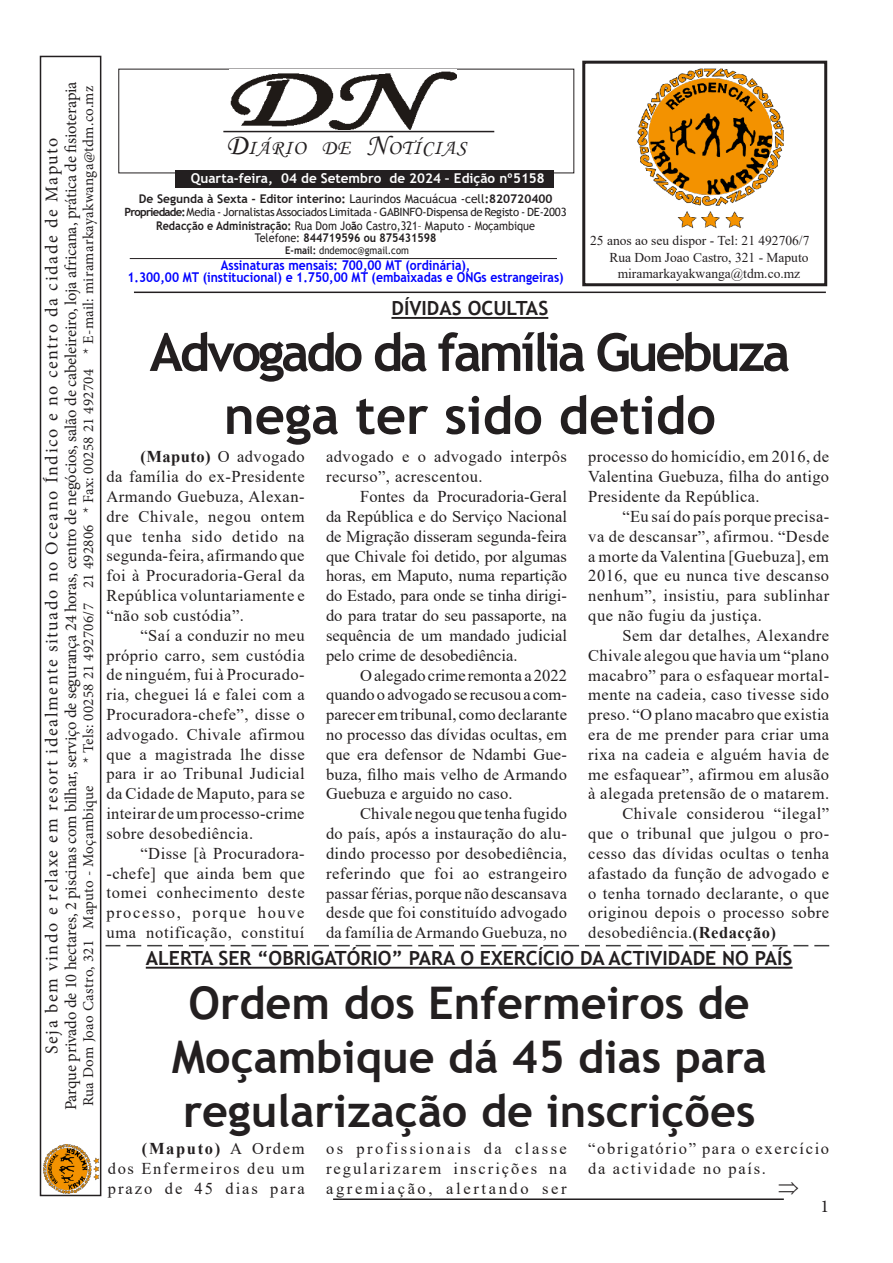
<style>
.page{position:relative;width:893px;height:1263px;background:#fff}
.page>*{position:absolute;margin:0;border:0;box-sizing:border-box;transform-origin:0 0}
.titulo{font:700 52.5px/63px "Trebuchet MS";letter-spacing:-.06em;color:#231f20;text-align:center}
.titulo-2{font:700 45px/54px "Trebuchet MS";color:#231f20;text-align:center}
.t{font:21px "Monotype Corsiva";letter-spacing:.045em;color:#231f20}
.Ant{font:700 19.5px "Trebuchet MS";color:#231f20}
.t1{font:18px "Minion Pro";letter-spacing:.09em;color:#231f20}
.text{font:16.5px/19.8px "Times New Roman";letter-spacing:.03em;color:#231f20;text-align:justify}
.t2{font:16.5px "Minion Pro";letter-spacing:-.01em;color:#231f20}
.text-2{font:16.5px/19.8px "Times New Roman";letter-spacing:.1em;color:#231f20}
.t3{font:15px "Minion Pro";letter-spacing:.02em;color:#231f20}
.t-2{font:700 13.5px "Trebuchet MS";color:#00f;scale:.9 1}
.t4{font:13.5px "Times New Roman";color:#231f20}
.t5{font:700 13.5px "Trebuchet MS";color:#fff}
.t-3{font:700 12px "Trebuchet MS";color:#231f20}
.t-4{font:12px "Trebuchet MS";color:#231f20;scale:.9 1}
.t-5{font:700 12px "Trebuchet MS";color:#231f20;scale:.9 1}
.t-6{font:11.4px "Trebuchet MS";letter-spacing:-.025em;color:#231f20}
.t-7{font:10.5px "Trebuchet MS";color:#231f20;scale:.9 1}
.s1{font-size:30px}
.s2{font-weight:400}
.s3{font-weight:700}
</style>
<div class="page">
<hr style="left:333px;top:1198px;width:451px;height:2px;background:#231f20">
<hr style="left:134px;top:292px;width:692px;height:1px;background:#231f20">
<hr style="left:223px;top:131px;width:271px;height:1px;background:#231f20">
<div style="left:175px;top:170px;width:378px;height:17px;background:#231f20"></div>
<img style="left:230px;top:71px;width:226px;height:58px">
<hr style="left:130px;top:258px;width:427px;height:1px;background:#231f20">
<svg style="left:105px;top:945px;width:724px;height:1px"></svg>
<img style="left:602px;top:60px;width:217px;height:169px">
<div style="left:582px;top:61px;width:245px;height:225px;border:3px solid #231f20"></div>
<img style="left:43px;top:1144px;width:55px;height:49px">
<div style="left:40px;top:56px;width:61px;height:1140px;border:2px solid #231f20"></div>
<hr style="left:391px;top:317px;width:157px;height:2px;background:#231f20">
<hr style="left:146px;top:967px;width:646px;height:2px;background:#231f20">
<p class="t2" style="left:60px;top:1110px;width:1030px;rotate:-90deg">Parque privado de 10 hectares, 2 piscinas com bilhar, serviço de segurança 24 horas, centro de negócios, salão de cabeleireiro, loja africana, prática de fisioterapia</p>
<p class="t3" style="left:78px;top:763px;width:678px;rotate:-90deg">* Tels: 00258 21 492706/7 21 492806 * Fax: 00258 21 492704 * E-mail: miramarkayakwanga@tdm.co.mz</p>
<p class="t1" style="left:40px;top:1054px;width:918px;rotate:-90deg">Seja bem vindo e relaxe em resort idealmente situado no Oceano Índico e no centro da cidade de Maputo</p>
<p class="t3" style="left:78px;top:1106px;width:322px;rotate:-90deg">Rua Dom Joao Castro, 321 Maputo - Moçambique</p>
<p class="t" style="left:226px;top:135px;width:242px"><span class="s1">D</span>IÁRIO DE <span class="s1">N</span>OTÍCIAS</p>
<p class="t5" style="left:191px;top:170px;width:355px">Quarta-feira, 04 de Setembro de 2024 – Edição nº5158</p>
<p class="t-3" style="left:139px;top:192px;width:415px">De Segunda à Sexta - Editor interino: <span class="s2">Laurindos Macuácua -cell</span>:820720400</p>
<p class="t-6" style="left:124px;top:204px;width:444px"><span class="s3">Propriedade:</span> Media - Jornalistas Associados Limitada - GABINFO-Dispensa de Registo - DE-2003</p>
<p class="t-4" style="left:156px;top:218px;width:422px"><span class="s3">Redacção e Administração:</span> Rua Dom Jo<span class="s3">ã</span>o Castro,321– Maputo - Moçambique</p>
<p class="t-5" style="left:255px;top:230px;width:203px"><span class="s2">Telefone:</span> 844719596 ou 875431598</p>
<p class="t-7" style="left:285px;top:244px;width:139px"><span class="s3">E-mail:</span> dndemoc@gmail.com</p>
<p class="t-2" style="left:221px;top:257px;width:279px">Assinaturas mensais: 700,00 MT (ordinária),</p>
<p class="t-2" style="left:127px;top:269px;width:486px">1.300,00 MT (institucional) e 1.750,00 MT (embaixadas e ONGs estrangeiras)</p>
<p class="t4" style="left:590px;top:231px;width:221px">25 anos ao seu dispor - Tel: 21 492706/7</p>
<p class="t4" style="left:609px;top:248px;width:201px">Rua Dom Joao Castro, 321 - Maputo</p>
<p class="t4" style="left:618px;top:264px;width:184px">miramarkayakwanga@tdm.co.mz</p>
<p class="Ant" style="left:391px;top:296px;width:158px">DÍVIDAS OCULTAS</p>
<p class="titulo" style="left:150px;top:321px;width:642px">Advogado da família Guebuza nega ter sido detido</p>
<p class="text" style="left:326px;top:446px;width:242px">advogado e o advogado interpôs recurso”, acrescentou.</p>
<p class="text" style="left:326px;top:486px;width:242px;text-indent:34px">Fontes da Procuradoria-Geral da República e do Serviço Nacional de Migração disseram segunda-feira que Chivale foi detido, por algumas horas, em Maputo, numa repartição do Estado, para onde se tinha dirigi&shy;do para tratar do seu passaporte, na sequência de um mandado judicial pelo crime de desobediência.</p>
<p class="text" style="left:326px;top:665px;width:242px;text-indent:34px">O alegado crime remonta a 2022 quando o advogado se recusou a com&shy;parecer em tribunal, como declarante no processo das dívidas ocultas, em que era defensor de Ndambi Gue&shy;buza, filho mais velho de Armando Guebuza e arguido no caso.</p>
<p class="text" style="left:326px;top:803px;width:242px;text-indent:34px">Chivale negou que tenha fugido do país, após a instauração do alu&shy;dindo processo por desobediência, referindo que foi ao estrangeiro passar férias, porque não descansava desde que foi constituído advogado da família de Armando Guebuza, no</p>
<p class="text" style="left:106px;top:446px;width:200px;text-indent:34px"><span class="s3">(Maputo)</span> O advogado da família do ex-Presidente Armando Guebuza, Alexan&shy;dre Chivale, negou ontem que tenha sido detido na segunda-feira, afirmando que foi à Procuradoria-Geral da República voluntariamente e “não sob custódia”.</p>
<p class="text" style="left:106px;top:625px;width:200px;text-indent:34px">“Saí a conduzir no meu próprio carro, sem custódia de ninguém, fui à Procurado&shy;ria, cheguei lá e falei com a Procuradora-chefe”, disse o advogado. Chivale afirmou que a magistrada lhe disse para ir ao Tribunal Judicial da Cidade de Maputo, para se inteirar de um processo-crime sobre desobediência.</p>
<p class="text" style="left:106px;top:843px;width:200px;text-indent:34px">“Disse [à Procuradora--chefe] que ainda bem que tomei conhecimento deste processo, porque houve uma notificação, constituí</p>
<p class="text" style="left:588px;top:446px;width:242px">processo do homicídio, em 2016, de Valentina Guebuza, filha do antigo Presidente da República.</p>
<p class="text" style="left:588px;top:506px;width:242px;text-indent:34px">“Eu saí do país porque precisa&shy;va de descansar”, afirmou. “Desde a morte da Valentina [Guebuza], em 2016, que eu nunca tive descanso nenhum”, insistiu, para sublinhar que não fugiu da justiça.</p>
<p class="text" style="left:588px;top:625px;width:242px;text-indent:34px">Sem dar detalhes, Alexandre Chivale alegou que havia um “plano macabro” para o esfaquear mortal&shy;mente na cadeia, caso tivesse sido preso. “O plano macabro que existia era de me prender para criar uma rixa na cadeia e alguém havia de me esfaquear”, afirmou em alusão à alegada pretensão de o matarem.</p>
<p class="text" style="left:588px;top:803px;width:242px;text-indent:34px">Chivale considerou “ilegal” que o tribunal que julgou o pro&shy;cesso das dívidas ocultas o tenha afastado da função de advogado e o tenha tornado declarante, o que originou depois o processo sobre desobediência.<span class="s3">(Redacção)</span></p>
<p class="Ant" style="left:146px;top:946px;width:648px">ALERTA SER “OBRIGATÓRIO” PARA O EXERCÍCIO DA ACTIVIDADE NO PAÍS</p>
<p class="titulo-2" style="left:172px;top:976px;width:596px">Ordem dos Enfermeiros de<br>Moçambique dá 45 dias para regularização de inscrições</p>
<p class="text" style="left:326px;top:1138px;width:242px">os profissionais da classe regularizarem inscrições na agremiação, alertando ser</p>
<p class="text-2" style="left:588px;top:1138px;width:242px">“obrigatório” para o exercício da actividade no país.</p>
<p class="text" style="left:108px;top:1138px;width:198px;text-indent:34px"><span class="s3">(Maputo)</span> A Ordem dos Enfermeiros deu um prazo de 45 dias para</p>
</div>
